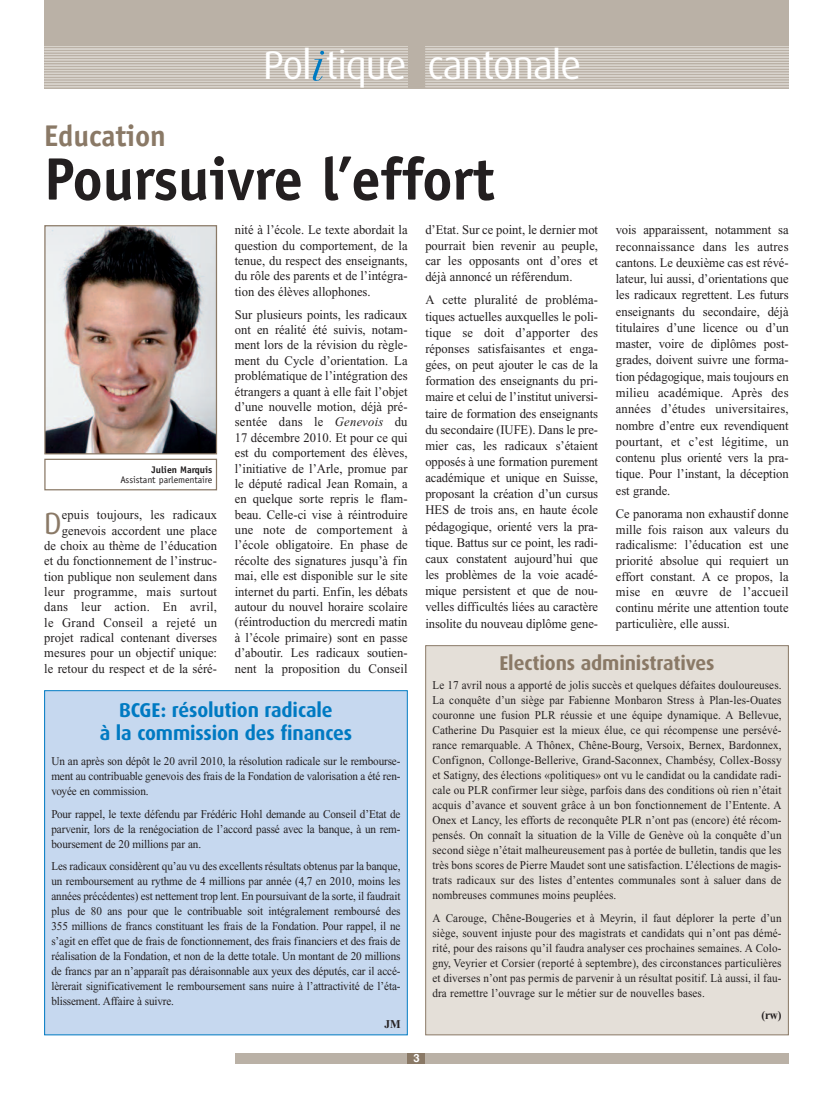
<style>
.page{position:relative;width:833px;height:1099px;background:#fff}
.page>*{position:absolute;margin:0;border:0;box-sizing:border-box;transform-origin:0 0}
.t1{font:700 60px "Officina Sans";letter-spacing:-.005em;color:#231f20}
.t2{font:39.88px "Dax";letter-spacing:-.025em;color:#fff}
.t3{font:38.75px "Dax";letter-spacing:-.005em;color:#fff}
.t4{font:30.75px "Dax";color:#8a7966;scale:.96 1}
.t5{font:700 30px "Officina Sans";letter-spacing:-.005em;color:#8a7966}
.t6{font:700 20px/22.5px "Dax";letter-spacing:-.005em;color:#007ac2;text-align:center}
.t7{font:700 20px "Dax";letter-spacing:-.005em;color:#8a7966}
.t8{font:13.12px/15.4px "Times New Roman";color:#231f20;text-align:justify;scale:.96 1}
.t9{font:11.88px/15px "Times New Roman";letter-spacing:-.01em;color:#231f20;text-align:justify;scale:.94 1}
.t10{font:700 11.88px "Times New Roman";color:#231f20;scale:.94 1}
.t11{font:700 11.25px "Helvetica";color:#fff}
.t12{font:9.62px "Officina Sans";letter-spacing:-.005em;color:#231f20}
.t13{font:700 9.62px "Officina Sans";letter-spacing:-.005em;color:#231f20}
.s1{font-size:39.88px}
.s2{font-style:italic}
</style>
<div class="page">
<div style="left:235px;top:1052px;width:553px;height:11px;background:#bab1a6"></div>
<div style="left:407px;top:1052px;width:18px;height:11px;background:#8a7966"></div>
<div style="left:44px;top:0;width:744px;height:89px;background:#bab1a6"></div>
<hr style="left:425px;top:46px;width:363px;height:1px;background:#cac3b9">
<hr style="left:425px;top:48px;width:363px;height:2px;background:#cac3b9">
<hr style="left:425px;top:51px;width:363px;height:1px;background:#cac3b9">
<hr style="left:425px;top:54px;width:363px;height:1px;background:#cac3b9">
<hr style="left:425px;top:57px;width:363px;height:1px;background:#cac3b9">
<hr style="left:425px;top:59px;width:363px;height:1px;background:#cac3b9">
<hr style="left:425px;top:62px;width:363px;height:1px;background:#cac3b9">
<hr style="left:425px;top:65px;width:363px;height:1px;background:#cac3b9">
<hr style="left:425px;top:67px;width:363px;height:1px;background:#cac3b9">
<hr style="left:425px;top:70px;width:363px;height:1px;background:#cac3b9">
<hr style="left:425px;top:73px;width:363px;height:1px;background:#cac3b9">
<hr style="left:425px;top:75px;width:363px;height:1px;background:#cac3b9">
<hr style="left:425px;top:78px;width:363px;height:1px;background:#cac3b9">
<hr style="left:425px;top:81px;width:363px;height:1px;background:#cac3b9">
<hr style="left:425px;top:83px;width:363px;height:2px;background:#cac3b9">
<hr style="left:425px;top:86px;width:363px;height:1px;background:#cac3b9">
<hr style="left:44px;top:46px;width:363px;height:1px;background:#cac3b9">
<hr style="left:44px;top:48px;width:363px;height:2px;background:#cac3b9">
<hr style="left:44px;top:51px;width:363px;height:1px;background:#cac3b9">
<hr style="left:44px;top:54px;width:363px;height:1px;background:#cac3b9">
<hr style="left:44px;top:57px;width:363px;height:1px;background:#cac3b9">
<hr style="left:44px;top:59px;width:363px;height:1px;background:#cac3b9">
<hr style="left:44px;top:62px;width:363px;height:1px;background:#cac3b9">
<hr style="left:44px;top:65px;width:363px;height:1px;background:#cac3b9">
<hr style="left:44px;top:67px;width:363px;height:1px;background:#cac3b9">
<hr style="left:44px;top:70px;width:363px;height:1px;background:#cac3b9">
<hr style="left:44px;top:73px;width:363px;height:1px;background:#cac3b9">
<hr style="left:44px;top:75px;width:363px;height:1px;background:#cac3b9">
<hr style="left:44px;top:78px;width:363px;height:1px;background:#cac3b9">
<hr style="left:44px;top:81px;width:363px;height:1px;background:#cac3b9">
<hr style="left:44px;top:83px;width:363px;height:2px;background:#cac3b9">
<hr style="left:44px;top:86px;width:363px;height:1px;background:#cac3b9">
<svg style="left:313px;top:51px;width:11px;height:30px"></svg>
<div style="left:44px;top:458px;width:173px;height:32px;border:1px solid #8a7966"></div>
<img style="left:46px;top:227px;width:169px;height:225px">
<div style="left:44px;top:225px;width:173px;height:229px;border:1px solid #8a7966"></div>
<div style="left:426px;top:646px;width:362px;height:388px;background:#e4dfd8"></div>
<div style="left:425px;top:645px;width:363px;height:390px;border:1px solid #8a7966"></div>
<div style="left:45px;top:691px;width:362px;height:343px;background:#c6d8ef"></div>
<div style="left:44px;top:690px;width:363px;height:345px;border:1px solid #007ac2"></div>
<h2 class="t2" style="left:302px;top:48px;width:280px">l tique cantonale</h2>
<h3 class="t3" style="left:263px;top:50px;width:217px"><span class="s1">Po</span>v e du parti</h3>
<h3 class="t5" style="left:44px;top:124px;width:123px">Education</h3>
<h1 class="t1" style="left:44px;top:156px;width:451px">Poursuivre l’effort</h1>
<p class="t13" style="left:152px;top:465px;width:62px">Julien Marquis</p>
<p class="t12" style="left:120px;top:476px;width:93px">Assistant parlementaire</p>
<p class="t8" style="left:44px;top:508px;width:181px;text-align:right">epuis toujours, les radicaux genevois accordent une place<br>de choix au thème de l’éducation et du fonctionnement de l’instruc&shy;tion publique non seulement dans leur programme, mais surtout dans leur action. En avril, le Grand Conseil a rejeté un projet radical contenant diverses mesures pour un objectif unique: le retour du respect et de la séré-</p>
<h3 class="t4" style="left:44px;top:510px;width:20px">D</h3>
<p class="t8" style="left:235px;top:223px;width:181px">nité à l’école. Le texte abordait la question du comportement, de la tenue, du respect des enseignants, du rôle des parents et de l’intégra&shy;tion des élèves allophones.</p>
<p class="t8" style="left:235px;top:308px;width:181px">Sur plusieurs points, les radicaux ont en réalité été suivis, notam&shy;ment lors de la révision du règle&shy;ment du Cycle d’orientation. La problématique de l’intégration des étrangers a quant à elle fait l’objet d’une nouvelle motion, déjà pré&shy;sentée dans le <span class="s2">Genevois</span> du 17 décembre 2010. Et pour ce qui est du comportement des élèves, l’initiative de l’Arle, promue par le député radical Jean Romain, a en quelque sorte repris le flam&shy;beau. Celle-ci vise à réintroduire une note de comportement à l’école obligatoire. En phase de récolte des signatures jusqu’à fin mai, elle est disponible sur le site internet du parti. Enfin, les débats autour du nouvel horaire scolaire (réintroduction du mercredi matin à l’école primaire) sont en passe d’aboutir. Les radicaux soutien&shy;nent la proposition du Conseil</p>
<h3 class="t6" style="left:100px;top:700px;width:254px">BCGE: résolution radicale<br>à la commission des finances</h3>
<p class="t9" style="left:51px;top:754px;width:373px">Un an après son dépôt le 20 avril 2010, la résolution radicale sur le rembourse&shy;ment au contribuable genevois des frais de la Fondation de valorisation a été ren&shy;voyée en commission.</p>
<p class="t9" style="left:51px;top:807px;width:373px">Pour rappel, le texte défendu par Frédéric Hohl demande au Conseil d’Etat de parvenir, lors de la renégociation de l’accord passé avec la banque, à un rem&shy;boursement de 20 millions par an.</p>
<p class="t9" style="left:51px;top:859px;width:373px">Les radicaux considèrent qu’au vu des excellents résultats obtenus par la banque, un remboursement au rythme de 4 millions par année (4,7 en 2010, moins les années précédentes) est nettement trop lent. En poursuivant de la sorte, il faudrait plus de 80 ans pour que le contribuable soit intégralement remboursé des 355 millions de francs constituant les frais de la Fondation. Pour rappel, il ne s’agit en effet que de frais de fonctionnement, des frais financiers et des frais de réalisation de la Fondation, et non de la dette totale. Un montant de 20 millions de francs par an n’apparaît pas déraisonnable aux yeux des députés, car il accé&shy;lèrerait significativement le remboursement sans nuire à l’attractivité de l’éta&shy;blissement. Affaire à suivre.</p>
<p class="t10" style="left:384px;top:1019px;width:19px">JM</p>
<p class="t8" style="left:425px;top:223px;width:181px">d’Etat. Sur ce point, le dernier mot pourrait bien revenir au peuple, car les opposants ont d’ores et déjà annoncé un référendum.</p>
<p class="t8" style="left:425px;top:293px;width:181px;line-height:16.1px">A cette pluralité de probléma&shy;tiques actuelles auxquelles le poli&shy;tique se doit d’apporter des réponses satisfaisantes et enga&shy;gées, on peut ajouter le cas de la formation des enseignants du pri&shy;maire et celui de l’institut universi&shy;taire de formation des enseignants du secondaire (IUFE). Dans le pre&shy;mier cas, les radicaux s’étaient opposés à une formation purement académique et unique en Suisse, proposant la création d’un cursus HES de trois ans, en haute école pédagogique, orienté vers la pra&shy;tique. Battus sur ce point, les radi&shy;caux constatent aujourd’hui que les problèmes de la voie acadé&shy;mique persistent et que de nou&shy;velles difficultés liées au caractère insolite du nouveau diplôme gene-</p>
<p class="t8" style="left:616px;top:223px;width:181px;line-height:16.2px">vois apparaissent, notamment sa reconnaissance dans les autres cantons. Le deuxième cas est révé&shy;lateur, lui aussi, d’orientations que les radicaux regrettent. Les futurs enseignants du secondaire, déjà titulaires d’une licence ou d’un master, voire de diplômes post&shy;grades, doivent suivre une forma&shy;tion pédagogique, mais toujours en milieu académique. Après des années d’études universitaires, nombre d’entre eux revendiquent pourtant, et c’est légitime, un contenu plus orienté vers la pra&shy;tique. Pour l’instant, la déception est grande.</p>
<p class="t8" style="left:616px;top:507px;width:181px">Ce panorama non exhaustif donne mille fois raison aux valeurs du radicalisme: l’éducation est une priorité absolue qui requiert un effort constant. A ce propos, la mise en œuvre de l’accueil continu mérite une attention toute particulière, elle aussi.</p>
<h3 class="t7" style="left:499px;top:654px;width:217px">Elections administratives</h3>
<p class="t9" style="left:432px;top:679px;width:373px">Le 17 avril nous a apporté de jolis succès et quelques défaites douloureuses.<br>La conquête d’un siège par Fabienne Monbaron Stress à Plan-les-Ouates couronne une fusion PLR réussie et une équipe dynamique. A Bellevue, Catherine Du Pasquier est la mieux élue, ce qui récompense une persévé&shy;rance remarquable. A Thônex, Chêne-Bourg, Versoix, Bernex, Bardonnex, Confignon, Collonge-Bellerive, Grand-Saconnex, Chambésy, Collex-Bossy et Satigny, des élections «politiques» ont vu le candidat ou la candidate radi&shy;cale ou PLR confirmer leur siège, parfois dans des conditions où rien n’était acquis d’avance et souvent grâce à un bon fonctionnement de l’Entente. A Onex et Lancy, les efforts de reconquête PLR n’ont pas (encore) été récom&shy;pensés. On connaît la situation de la Ville de Genève où la conquête d’un second siège n’était malheureusement pas à portée de bulletin, tandis que les très bons scores de Pierre Maudet sont une satisfaction. L’élections de magis&shy;trats radicaux sur des listes d’ententes communales sont à saluer dans de nombreuses communes moins peuplées.</p>
<p class="t9" style="left:432px;top:911px;width:373px">A Carouge, Chêne-Bougeries et à Meyrin, il faut déplorer la perte d’un siège, souvent injuste pour des magistrats et candidats qui n’ont pas démé&shy;rité, pour des raisons qu’il faudra analyser ces prochaines semaines. A Colo&shy;gny, Veyrier et Corsier (reporté à septembre), des circonstances particulières et diverses n’ont pas permis de parvenir à un résultat positif. Là aussi, il fau&shy;dra remettre l’ouvrage sur le métier sur de nouvelles bases.</p>
<p class="t10" style="left:761px;top:1011px;width:23px">(rw)</p>
<p class="t11" style="left:413px;top:1053px;width:8px">3</p>
</div>
